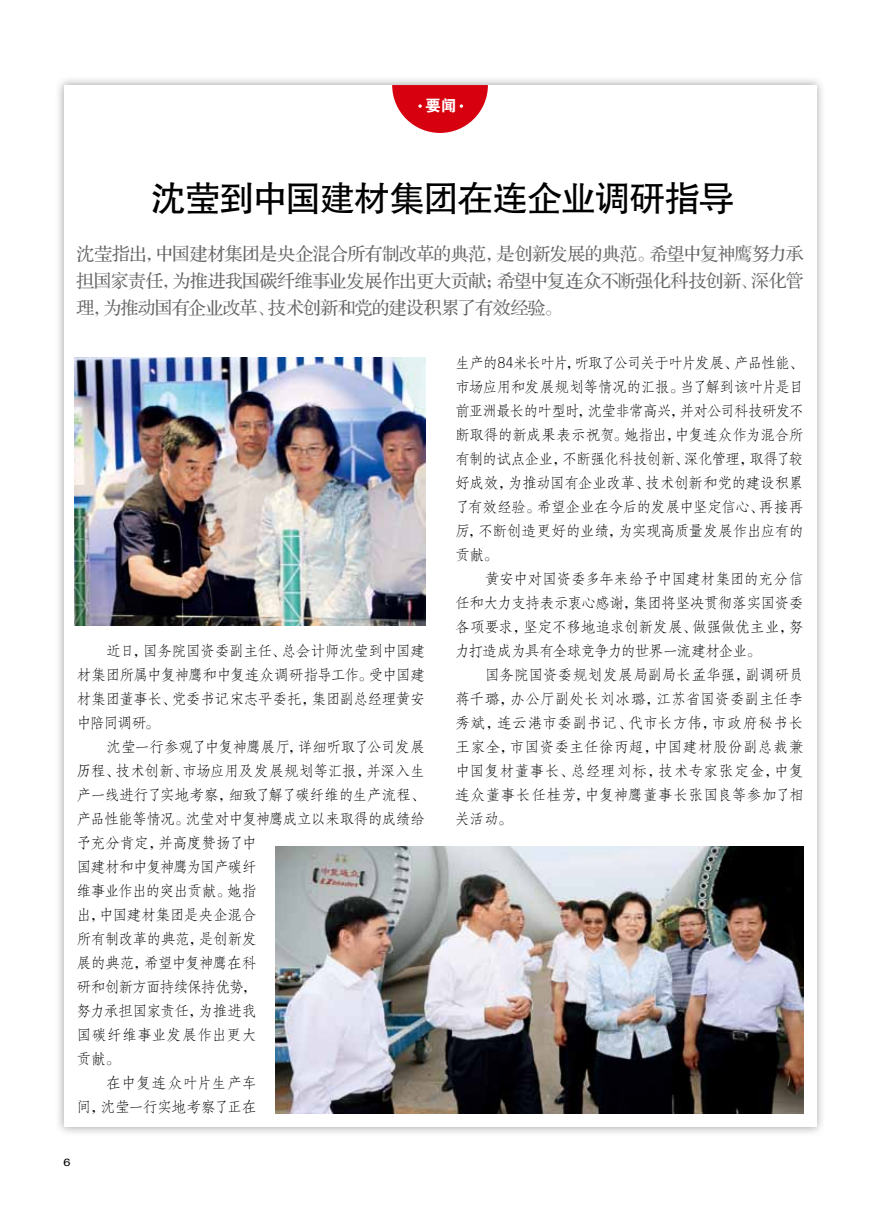
<style>
.page{position:relative;width:893px;height:1212px;background:#fff}
.page>*{position:absolute;margin:0;border:0;box-sizing:border-box;transform-origin:0 0}
.t1{font:36px "FZHTJW GB1 0";letter-spacing:-.05em;color:#000}
.t2{font:18px/27px "FZS3 JW GB1 0";letter-spacing:-.04em;color:#666464;text-align:justify}
.t3{font:15.75px "FZDHTJW GB1 0";color:#fff}
.t4{font:15px/24px "FZFSJW GB1 0";letter-spacing:-.05em;color:#000;text-align:justify}
.t5{font:15px "FZFSJW GB1 0";letter-spacing:-.07em;color:#000}
.t6{font:15px "FZFSJW GB1 0";letter-spacing:-.085em;color:#000}
.t7{font:15px "FZFSJW GB1 0";letter-spacing:-.075em;color:#000}
.t8{font:15px "FZFSJW GB1 0";letter-spacing:.01em;color:#000}
.t9{font:15px "FZFSJW GB1 0";letter-spacing:.005em;color:#000}
.t10{font:10.5px "Helvetica";color:#000;scale:1.2 1}
</style>
<div class="page">
<div style="left:54px;top:75px;width:772px;height:1061px;background:#000;opacity:.37"></div>
<div style="left:64px;top:85px;width:752px;height:1042px;background:#fff"></div>
<svg style="left:392px;top:85px;width:96px;height:48px"></svg>
<img style="left:75px;top:357px;width:350px;height:268px">
<img style="left:275px;top:846px;width:529px;height:268px">
<p class="t3" style="left:425px;top:97px;width:33px">要闻</p>
<h1 class="t1" style="left:151px;top:179px;width:585px">沈莹到中国建材集团在连企业调研指导</h1>
<p class="t2" style="left:77px;top:241px;width:729px">沈莹指出，中国建材集团是央企混合所有制改革的典范，是创新发展的典范。希望中复神鹰努力承担国家责任，为推进我国碳纤维事业发展作出更大贡献；希望中复连众不断强化科技创新、深化管理，为推动国有企业改革、技术创新和党的建设积累了有效经验。</p>
<p class="t4" style="left:77px;top:639px;width:350px;text-indent:30px">近日，国务院国资委副主任、总会计师沈莹到中国建材集团所属中复神鹰和中复连众调研指导工作。受中国建材集团董事长、党委书记宋志平委托，集团副总经理黄安中陪同调研。</p>
<p class="t4" style="left:106px;top:735px;width:320px">沈莹一行参观了中复神鹰展厅，详细听取了公司发展</p>
<p class="t4" style="left:77px;top:759px;width:350px">历程、技术创新、市场应用及发展规划等汇报，并深入生</p>
<p class="t4" style="left:77px;top:783px;width:350px">产一线进行了实地考察，细致了解了碳纤维的生产流程、</p>
<p class="t5" style="left:77px;top:811px;width:350px">产品性能等情况。沈莹对中复神鹰成立以来取得的成绩给</p>
<p class="t4" style="left:77px;top:831px;width:182px">予充分肯定，并高度赞扬了中</p>
<p class="t6" style="left:77px;top:859px;width:182px">国建材和中复神鹰为国产碳纤</p>
<p class="t7" style="left:77px;top:883px;width:182px">维事业作出的突出贡献。她指</p>
<p class="t4" style="left:77px;top:903px;width:182px">出，中国建材集团是央企混合</p>
<p class="t4" style="left:77px;top:927px;width:182px">所有制改革的典范，是创新发</p>
<p class="t4" style="left:77px;top:951px;width:182px">展的典范，希望中复神鹰在科</p>
<p class="t5" style="left:77px;top:979px;width:182px">研和创新方面持续保持优势，</p>
<p class="t4" style="left:77px;top:999px;width:182px">努力承担国家责任，为推进我</p>
<p class="t8" style="left:77px;top:1027px;width:182px">国碳纤维事业发展作出更大</p>
<p class="t4" style="left:77px;top:1047px;width:45px">贡献。</p>
<p class="t9" style="left:106px;top:1075px;width:152px">在中复连众叶片生产车</p>
<p class="t4" style="left:77px;top:1095px;width:182px">间，沈莹一行实地考察了正在</p>
<p class="t10" style="left:63px;top:1154px;width:7px">6</p>
<p class="t4" style="left:455px;top:351px;width:350px">生产的84米长叶片，听取了公司关于叶片发展、产品性能、市场应用和发展规划等情况的汇报。当了解到该叶片是目前亚洲最长的叶型时，沈莹非常高兴，并对公司科技研发不断取得的新成果表示祝贺。她指出，中复连众作为混合所有制的试点企业，不断强化科技创新、深化管理，取得了较好成效，为推动国有企业改革、技术创新和党的建设积累了有效经验。希望企业在今后的发展中坚定信心、再接再厉，不断创造更好的业绩，为实现高质量发展作出应有的贡献。</p>
<p class="t4" style="left:455px;top:567px;width:350px;text-indent:30px">黄安中对国资委多年来给予中国建材集团的充分信任和大力支持表示衷心感谢，集团将坚决贯彻落实国资委各项要求，坚定不移地追求创新发展、做强做优主业，努力打造成为具有全球竞争力的世界一流建材企业。</p>
<p class="t4" style="left:455px;top:663px;width:350px;text-indent:30px">国务院国资委规划发展局副局长孟华强，副调研员蒋千璐，办公厅副处长刘冰璐，江苏省国资委副主任李秀斌，连云港市委副书记、代市长方伟，市政府秘书长王家全，市国资委主任徐丙超，中国建材股份副总裁兼中国复材董事长、总经理刘标，技术专家张定金，中复连众董事长任桂芳，中复神鹰董事长张国良等参加了相关活动。</p>
</div>
